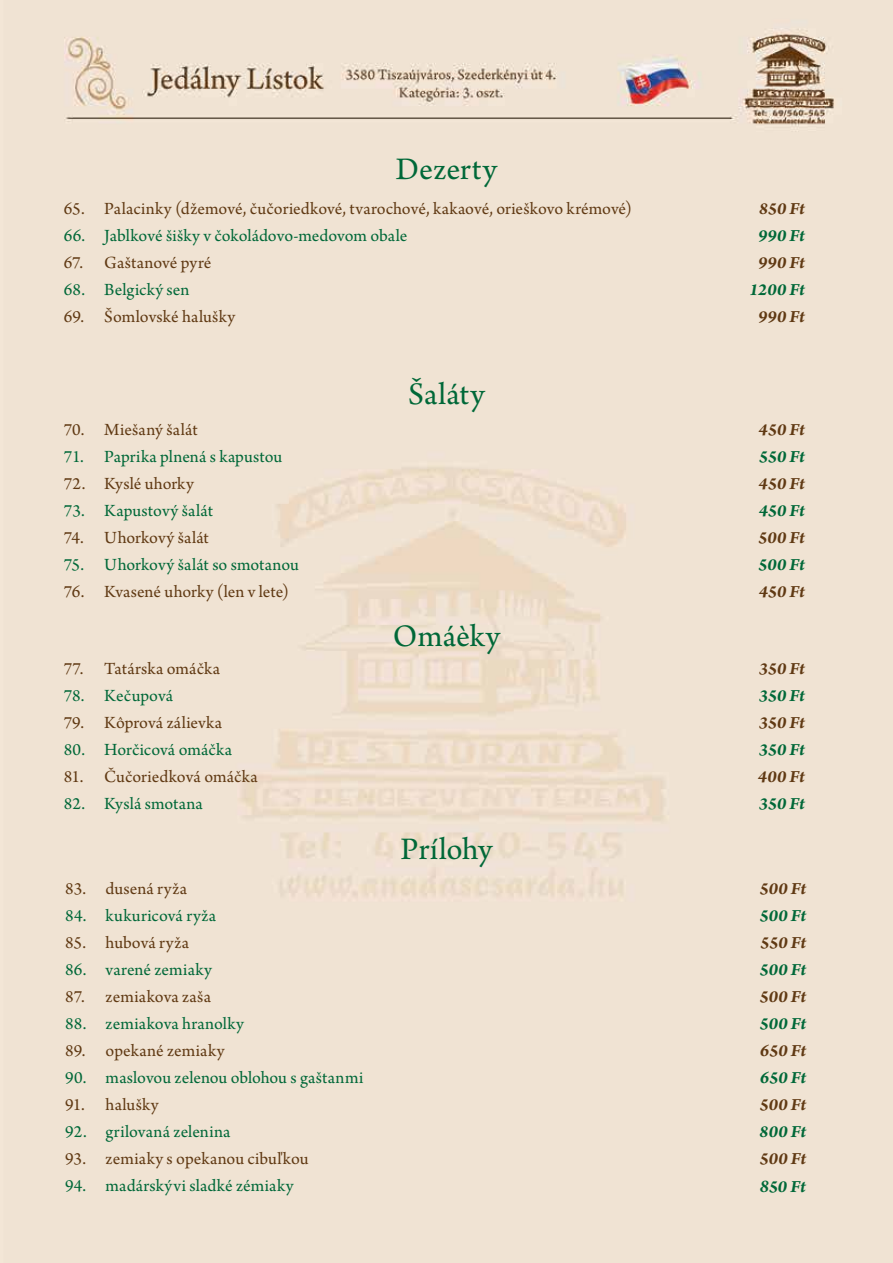
<style>
.page{position:relative;width:893px;height:1263px;background:#f0e3d3}
.page>*{position:absolute;margin:0;border:0;box-sizing:border-box;transform-origin:0 0}
.t1{font:33px "Arno Pro";letter-spacing:.005em;color:#006838}
.t2{font:18px "Arno Pro";letter-spacing:.005em;color:#603913}
.t3{font:18px "Arno Pro";letter-spacing:.005em;color:#006838}
.t4{font:italic 700 18px "Arno Pro";letter-spacing:.005em;color:#603913}
.t5{font:italic 700 18px "Arno Pro";color:#006838}
.t6{font:18px "Arno Pro";letter-spacing:.025em;color:#006838}
.s1{font-family:"Minion Pro"}
</style>
<div class="page">
<h1 class="t1" style="left:396px;top:150px;width:103px">Dezerty</h1>
<p class="t2" style="left:64px;top:199px;width:570px">65. Palacinky (džemové, čučoriedkové, tvarochové, kakaové, orieškovo krémové)</p>
<p class="t4" style="left:759px;top:198px;width:48px">850 Ft</p>
<p class="t3" style="left:64px;top:226px;width:345px">66. Jablkové šišky v čokoládovo-medovom obale</p>
<p class="t5" style="left:758px;top:225px;width:48px">990 Ft</p>
<p class="t2" style="left:64px;top:253px;width:149px">67. Gaštanové pyré</p>
<p class="t4" style="left:758px;top:252px;width:48px">990 Ft</p>
<p class="t3" style="left:64px;top:280px;width:127px">68. Belgický sen</p>
<p class="t5" style="left:749px;top:279px;width:57px">1200 Ft</p>
<p class="t2" style="left:64px;top:307px;width:173px">69. Šomlovské halušky</p>
<p class="t4" style="left:758px;top:306px;width:48px">990 Ft</p>
<h1 class="t1" style="left:408px;top:375px;width:78px">Šaláty</h1>
<p class="t2" style="left:64px;top:420px;width:135px">70. Miešaný šalát</p>
<p class="t4" style="left:759px;top:419px;width:48px">450 Ft</p>
<p class="t3" style="left:64px;top:447px;width:220px">71. Paprika plnená s kapustou</p>
<p class="t5" style="left:759px;top:446px;width:48px">550 Ft</p>
<p class="t2" style="left:64px;top:474px;width:132px">72. Kyslé uhorky</p>
<p class="t4" style="left:759px;top:473px;width:48px">450 Ft</p>
<p class="t3" style="left:64px;top:501px;width:151px">73. Kapustový šalát</p>
<p class="t5" style="left:759px;top:500px;width:48px">450 Ft</p>
<p class="t2" style="left:64px;top:528px;width:147px">74. Uhorkový šalát</p>
<p class="t4" style="left:758px;top:527px;width:48px">500 Ft</p>
<p class="t3" style="left:64px;top:555px;width:237px">75. Uhorkový šalát so smotanou</p>
<p class="t5" style="left:758px;top:554px;width:48px">500 Ft</p>
<p class="t2" style="left:64px;top:582px;width:227px">76. Kvasené uhorky (len v lete)</p>
<p class="t4" style="left:759px;top:581px;width:48px">450 Ft</p>
<h1 class="t1" style="left:393px;top:618px;width:109px">Omáèky</h1>
<p class="t2" style="left:64px;top:658px;width:158px">77. Tatárska omáčka</p>
<p class="t4" style="left:759px;top:658px;width:48px">350 Ft</p>
<p class="t3" style="left:64px;top:685px;width:111px">78. Kečupová</p>
<p class="t5" style="left:759px;top:685px;width:48px">350 Ft</p>
<p class="t2" style="left:64px;top:712px;width:160px">79. Kôprová zálievka</p>
<p class="t4" style="left:759px;top:712px;width:48px">350 Ft</p>
<p class="t3" style="left:64px;top:739px;width:170px">80. Horčicová omáčka</p>
<p class="t5" style="left:759px;top:739px;width:48px">350 Ft</p>
<p class="t2" style="left:64px;top:766px;width:195px">81. Čučoriedková omáčka</p>
<p class="t4" style="left:758px;top:766px;width:49px">400 Ft</p>
<p class="t3" style="left:64px;top:793px;width:141px">82. Kyslá smotana</p>
<p class="t5" style="left:759px;top:793px;width:48px">350 Ft</p>
<h1 class="t1" style="left:400px;top:830px;width:94px">Prílohy</h1>
<p class="t2" style="left:65px;top:879px;width:123px">83. dusená ryža</p>
<p class="t4" style="left:759px;top:878px;width:48px">500 Ft</p>
<p class="t6" style="left:65px;top:906px;width:153px">84. kukuricová ryža</p>
<p class="t5" style="left:759px;top:905px;width:48px">500 Ft</p>
<p class="t2" style="left:65px;top:933px;width:125px">85. hubová ryža</p>
<p class="t4" style="left:760px;top:932px;width:48px">550 Ft</p>
<p class="t3" style="left:65px;top:960px;width:148px">86. varené zemiaky</p>
<p class="t5" style="left:759px;top:959px;width:48px">500 Ft</p>
<p class="t2" style="left:65px;top:987px;width:147px">87. zemiakova zaša</p>
<p class="t4" style="left:759px;top:986px;width:48px">500 Ft</p>
<p class="t3" style="left:65px;top:1014px;width:180px">88. zemiakova hranolky</p>
<p class="t5" style="left:759px;top:1013px;width:48px">500 Ft</p>
<p class="t2" style="left:65px;top:1041px;width:161px">89. opekané zemiaky</p>
<p class="t4" style="left:760px;top:1040px;width:48px">650 Ft</p>
<p class="t3" style="left:65px;top:1068px;width:300px">90. maslovou zelenou oblohou s gaštanmi</p>
<p class="t5" style="left:760px;top:1067px;width:48px">650 Ft</p>
<p class="t2" style="left:65px;top:1095px;width:95px">91. halušky</p>
<p class="t4" style="left:759px;top:1094px;width:48px">500 Ft</p>
<p class="t3" style="left:65px;top:1122px;width:167px">92. grilovaná zelenina</p>
<p class="t5" style="left:759px;top:1121px;width:48px">800 Ft</p>
<p class="t2" style="left:65px;top:1149px;width:245px">93. zemiaky s opekanou cibuľkou</p>
<p class="t4" style="left:759px;top:1148px;width:48px">500 Ft</p>
<p class="t3" style="left:65px;top:1176px;width:230px">94. madárskývi sladké zémiaky</p>
<p class="t5" style="left:760px;top:1176px;width:47px"><span class="s1">8</span>50 Ft</p>
</div>
